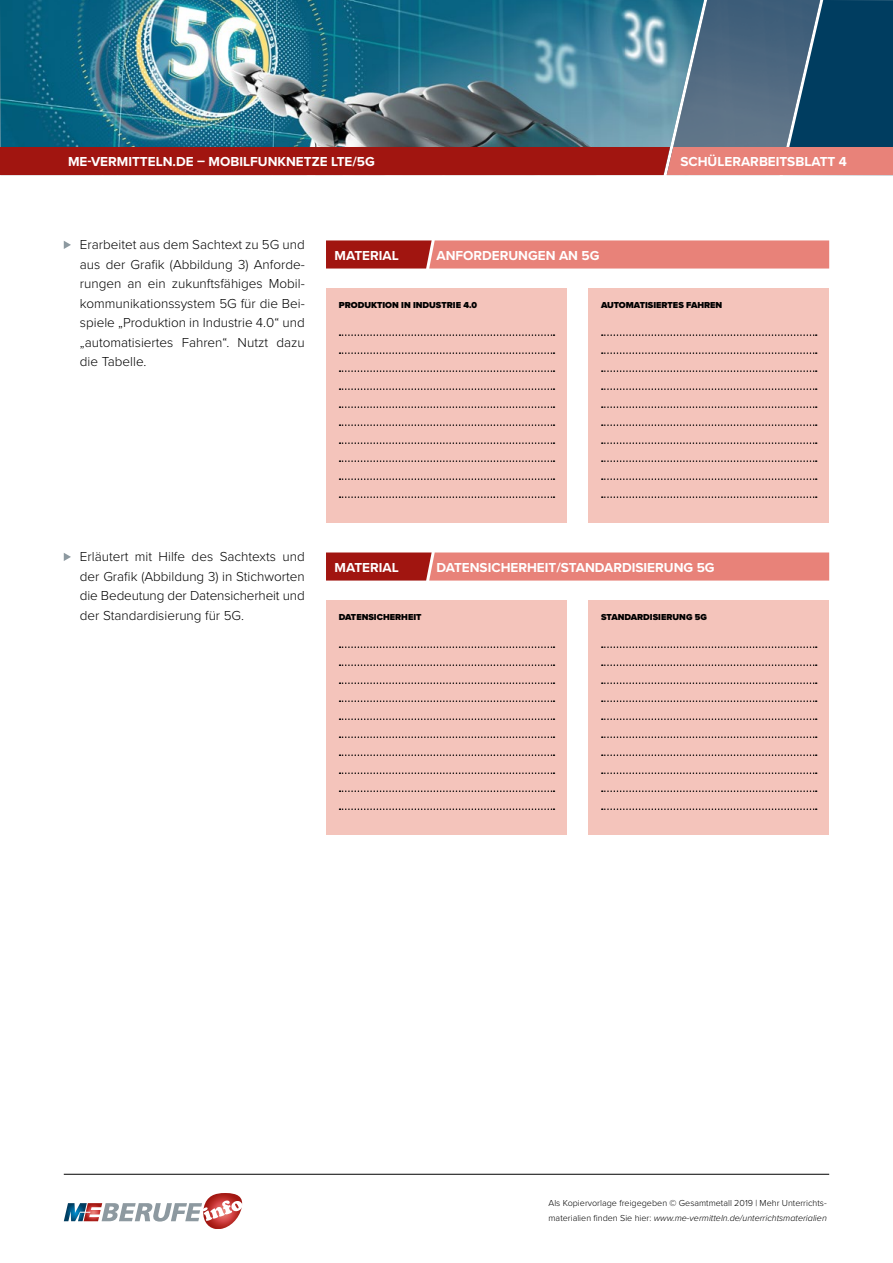
<style>
.page{position:relative;width:893px;height:1263px;background:#fff}
.page>*{position:absolute;margin:0;border:0;box-sizing:border-box;transform-origin:0 0}
.t1{font:300 13.5px/19.5px "Proxima Nova";color:#000;text-align:justify}
.t2{font:700 13.5px "Proxima Nova";color:#fff}
.t3{font:300 9px/14.4px "Proxima Nova";color:#000}
.t4{font:900 9px "Proxima Nova";color:#000}
.s1{font-style:italic}
</style>
<div class="page">
<svg style="left:326px;top:240px;width:503px;height:29px;background:#da7169"></svg>
<svg style="left:326px;top:552px;width:503px;height:29px;background:#da7169"></svg>
<svg style="left:64px;top:241px;width:7px;height:8px"></svg>
<svg style="left:64px;top:553px;width:7px;height:8px"></svg>
<div style="left:326px;top:288px;width:241px;height:234px;background:#f4c4bb"></div>
<svg style="left:339px;top:334px;width:215px;height:2px"></svg>
<svg style="left:339px;top:352px;width:215px;height:2px"></svg>
<svg style="left:339px;top:370px;width:215px;height:2px"></svg>
<svg style="left:339px;top:388px;width:215px;height:2px"></svg>
<svg style="left:339px;top:406px;width:215px;height:2px"></svg>
<svg style="left:339px;top:424px;width:215px;height:2px"></svg>
<svg style="left:339px;top:442px;width:215px;height:2px"></svg>
<svg style="left:339px;top:460px;width:215px;height:2px"></svg>
<svg style="left:339px;top:478px;width:215px;height:2px"></svg>
<svg style="left:339px;top:496px;width:215px;height:2px"></svg>
<div style="left:326px;top:600px;width:241px;height:234px;background:#f4c4bb"></div>
<svg style="left:339px;top:646px;width:215px;height:2px"></svg>
<svg style="left:339px;top:664px;width:215px;height:2px"></svg>
<svg style="left:339px;top:682px;width:215px;height:2px"></svg>
<svg style="left:339px;top:700px;width:215px;height:2px"></svg>
<svg style="left:339px;top:718px;width:215px;height:2px"></svg>
<svg style="left:339px;top:736px;width:215px;height:2px"></svg>
<svg style="left:339px;top:754px;width:215px;height:2px"></svg>
<svg style="left:339px;top:772px;width:215px;height:2px"></svg>
<svg style="left:339px;top:790px;width:215px;height:2px"></svg>
<svg style="left:339px;top:808px;width:215px;height:2px"></svg>
<div style="left:588px;top:288px;width:241px;height:234px;background:#f4c4bb"></div>
<svg style="left:602px;top:334px;width:215px;height:2px"></svg>
<svg style="left:602px;top:352px;width:215px;height:2px"></svg>
<svg style="left:602px;top:370px;width:215px;height:2px"></svg>
<svg style="left:602px;top:388px;width:215px;height:2px"></svg>
<svg style="left:602px;top:406px;width:215px;height:2px"></svg>
<svg style="left:602px;top:424px;width:215px;height:2px"></svg>
<svg style="left:602px;top:442px;width:215px;height:2px"></svg>
<svg style="left:602px;top:460px;width:215px;height:2px"></svg>
<svg style="left:602px;top:478px;width:215px;height:2px"></svg>
<svg style="left:602px;top:496px;width:215px;height:2px"></svg>
<div style="left:588px;top:600px;width:241px;height:234px;background:#f4c4bb"></div>
<svg style="left:602px;top:646px;width:215px;height:2px"></svg>
<svg style="left:602px;top:664px;width:215px;height:2px"></svg>
<svg style="left:602px;top:682px;width:215px;height:2px"></svg>
<svg style="left:602px;top:700px;width:215px;height:2px"></svg>
<svg style="left:602px;top:718px;width:215px;height:2px"></svg>
<svg style="left:602px;top:736px;width:215px;height:2px"></svg>
<svg style="left:602px;top:754px;width:215px;height:2px"></svg>
<svg style="left:602px;top:772px;width:215px;height:2px"></svg>
<svg style="left:602px;top:790px;width:215px;height:2px"></svg>
<svg style="left:602px;top:808px;width:215px;height:2px"></svg>
<hr style="left:64px;top:1174px;width:765px;height:1px;background:#000">
<svg style="left:64px;top:1193px;width:179px;height:36px"></svg>
<img style="left:0;top:0;width:893px;height:175px">
<p class="t2" style="left:68px;top:152px;width:308px">ME-VERMITTELN.DE – MOBILFUNKNETZE LTE/5G</p>
<p class="t2" style="left:680px;top:152px;width:168px">SCHÜLERARBEITSBLATT 4</p>
<p class="t1" style="left:80px;top:234px;width:226px">Erarbeitet aus dem Sachtext zu 5G und aus der Grafik (Abbildung 3) Anforde&shy;rungen an ein zukunftsfähiges Mobil&shy;kommunikationssystem 5G für die Bei&shy;spiele „Produktion in Industrie 4.0“ und „automatisiertes Fahren“. Nutzt dazu die Tabelle.</p>
<p class="t2" style="left:334px;top:245px;width:66px">MATERIAL</p>
<p class="t2" style="left:436px;top:245px;width:165px">ANFORDERUNGEN AN 5G</p>
<p class="t4" style="left:339px;top:298px;width:140px">PRODUKTION IN INDUSTRIE 4.0</p>
<p class="t4" style="left:601px;top:298px;width:123px">AUTOMATISIERTES FAHREN</p>
<p class="t1" style="left:80px;top:546px;width:226px">Erläutert mit Hilfe des Sachtexts und der Grafik (Abbildung 3) in Stichworten die Bedeutung der Datensicherheit und der Standardisierung für 5G.</p>
<p class="t2" style="left:334px;top:557px;width:66px">MATERIAL</p>
<p class="t2" style="left:436px;top:557px;width:280px">DATENSICHERHEIT/STANDARDISIERUNG 5G</p>
<p class="t4" style="left:339px;top:610px;width:84px">DATENSICHERHEIT</p>
<p class="t4" style="left:601px;top:610px;width:107px">STANDARDISIERUNG 5G</p>
<p class="t3" style="left:549px;top:1196px;width:280px">Als Kopiervorlage freigegeben © Gesamtmetall 2019 | Mehr Unterrichts&shy;materialien finden Sie hier: <span class="s1">www.me-vermitteln.de/unterrichtsmaterialien</span></p>
</div>
